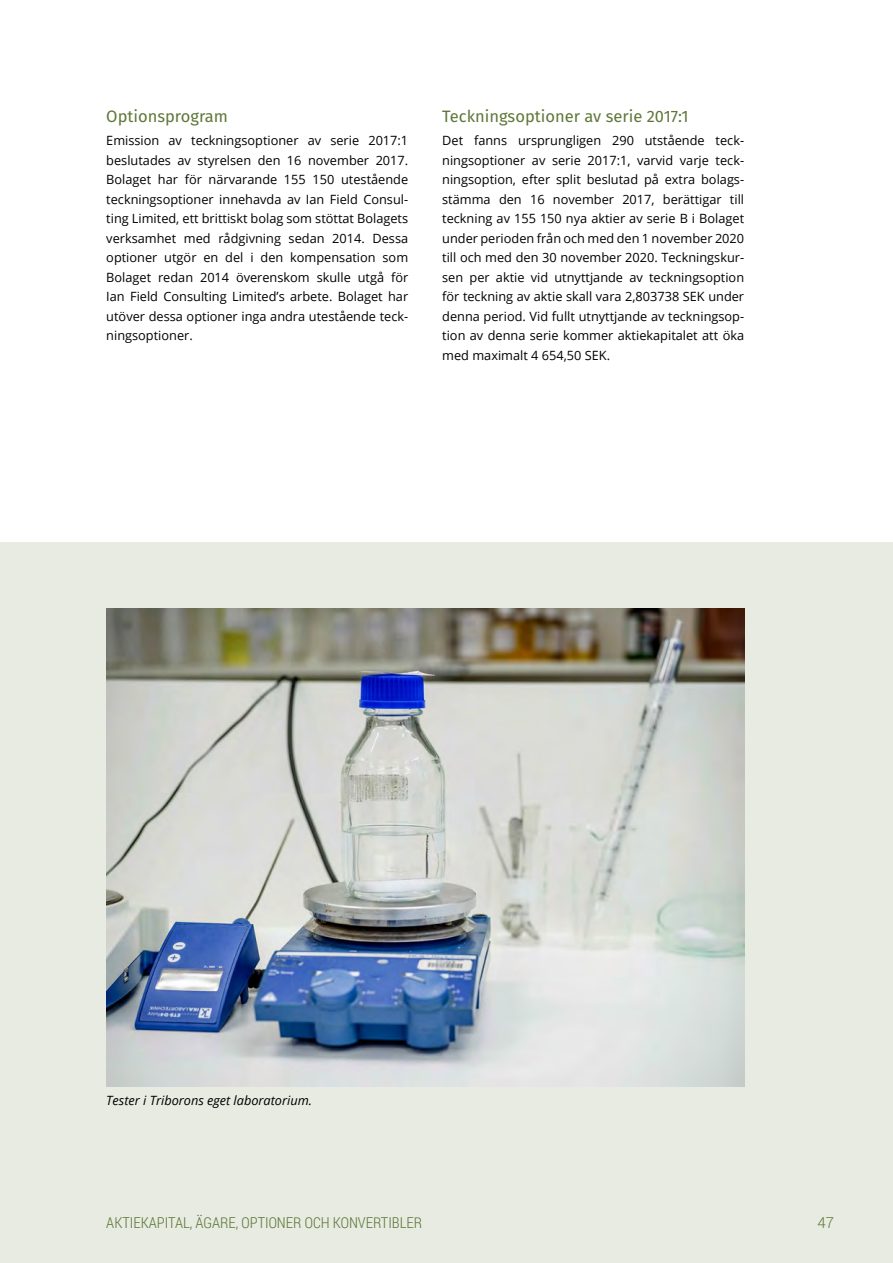
<style>
.page{position:relative;width:893px;height:1263px;background:#fff}
.page>*{position:absolute;margin:0;border:0;box-sizing:border-box;transform-origin:0 0}
.t1{font:16.5px "Fira Sans";color:#5f7739}
.t2{font:300 15px "Roboto Condensed";color:#5f7739}
.t3{font:300 15px "Roboto";color:#5f7739}
.t4{font:12.75px/19.5px "Open Sans";color:#000;text-align:justify}
.t5{font:italic 12.75px "Open Sans";color:#000}
</style>
<div class="page">
<div style="left:0;top:542px;width:893px;height:721px;background:#e7ebe1"></div>
<img style="left:106px;top:608px;width:638px;height:478px">
<p class="t1" style="left:106px;top:104px;width:123px">Optionsprogram</p>
<p class="t4" style="left:106px;top:131px;width:303px">Emission av teckningsoptioner av serie 2017:1 beslutades av styrelsen den 16 november 2017.<br>Bolaget har för närvarande 155 150 utestående teckningsoptioner innehavda av Ian Field Consul&shy;ting Limited, ett brittiskt bolag som stöttat Bolagets verksamhet med rådgivning sedan 2014. Dessa optioner utgör en del i den kompensation som Bolaget redan 2014 överenskom skulle utgå för Ian Field Consulting Limited’s arbete. Bolaget har utöver dessa optioner inga andra utestående teck&shy;ningsoptioner.</p>
<p class="t1" style="left:442px;top:104px;width:248px">Teckningsoptioner av serie 2017:1</p>
<p class="t4" style="left:442px;top:131px;width:303px">Det fanns ursprungligen 290 utstående teck&shy;ningsoptioner av serie 2017:1, varvid varje teck&shy;ningsoption, efter split beslutad på extra bolags&shy;stämma den 16 november 2017, berättigar till teckning av 155 150 nya aktier av serie B i Bolaget under perioden från och med den 1 november 2020 till och med den 30 november 2020. Teckningskur&shy;sen per aktie vid utnyttjande av teckningsoption för teckning av aktie skall vara 2,803738 SEK under denna period. Vid fullt utnyttjande av teckningsop&shy;tion av denna serie kommer aktiekapitalet att öka med maximalt 4 654,50 SEK.</p>
<p class="t5" style="left:106px;top:1091px;width:207px">Tester i Triborons eget laboratorium.</p>
<p class="t2" style="left:106px;top:1212px;width:317px">AKTIEKAPITAL, ÄGARE, OPTIONER OCH KONVERTIBLER</p>
<p class="t3" style="left:817px;top:1212px;width:18px">47</p>
</div>
